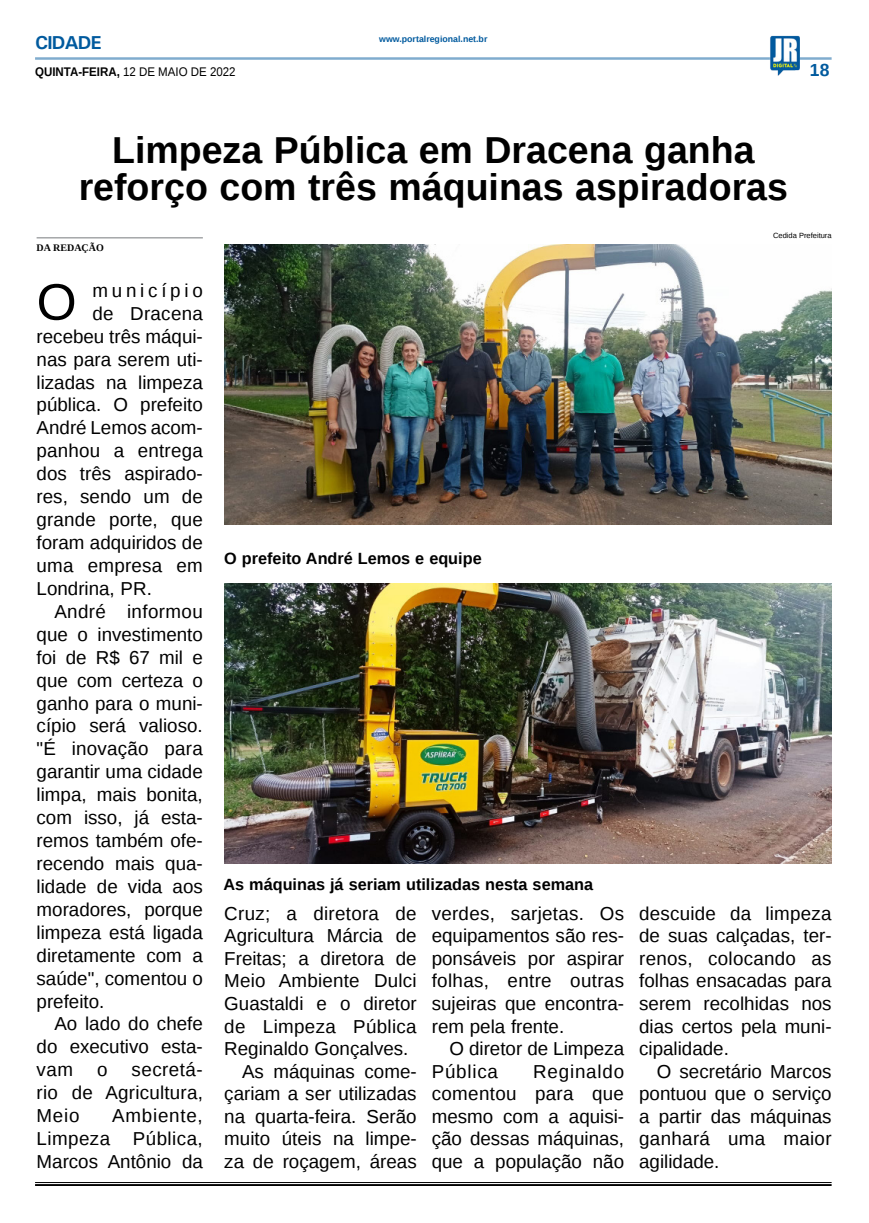
<style>
.page{position:relative;width:869px;height:1223px;background:#fff}
.page>*{position:absolute;margin:0;border:0;box-sizing:border-box;transform-origin:0 0}
.MATÉRIA{font:51.5px "Liberation Sans";color:#000}
.TÍTULO{font:700 37.5px "Liberation Sans";color:#000}
.MATÉRIA-2{font:18.75px/22.6px "Liberation Sans";color:#000;text-align:justify}
.MATÉRIA-3{font:18.75px "Liberation Sans";letter-spacing:.2em;color:#000}
.TITULO_PG{font:700 18.75px "Univers";letter-spacing:-.04em;color:#005a9e}
.TÍTULO-2{font:700 17.5px "Liberation Sans";color:#005a9e}
.LEGENDA{font:700 16.25px "Liberation Sans";color:#000}
.DATA_PG{font:12.5px "Liberation Sans";color:#000;scale:.92 1}
.CRÉDITO_NOME{font:700 10px "Liberation Serif";color:#000}
.DATA_PG-2{font:700 8.75px "Liberation Sans";color:#005a9e}
.CRÉDITO_FOTO{font:7.5px "Liberation Sans";color:#000}
.s1{font-weight:700}
</style>
<div class="page">
<hr style="left:35px;top:57px;width:796px;height:3px;background:#005a9e">
<img style="left:769px;top:36px;width:30px;height:40px">
<hr style="left:35px;top:1182px;width:796px;height:1px;background:#000">
<hr style="left:35px;top:1184px;width:796px;height:1px;background:#000">
<img style="left:224px;top:244px;width:607px;height:280px">
<img style="left:224px;top:583px;width:607px;height:280px">
<hr style="left:37px;top:237px;width:166px;height:1px;background:#939598">
<p class="TITULO_PG" style="left:35px;top:31px;width:68px">CIDADE</p>
<p class="DATA_PG" style="left:35px;top:65px;width:219px"><span class="s1">QUINTA-FEIRA,</span> 12 DE MAIO DE 2022</p>
<p class="DATA_PG-2" style="left:379px;top:33px;width:110px">www.portalregional.net.br</p>
<p class="TÍTULO-2" style="left:809px;top:58px;width:21px">18</p>
<p class="TÍTULO" style="left:112px;top:124px;width:643px">Limpeza Pública em Dracena ganha</p>
<p class="TÍTULO" style="left:79px;top:161px;width:710px">reforço com três máquinas aspiradoras</p>
<p class="CRÉDITO_NOME" style="left:37px;top:241px;width:69px">DA REDAÇÃO</p>
<p class="MATÉRIA" style="left:37px;top:273px;width:42px">O</p>
<p class="MATÉRIA-3" style="left:92px;top:280px;width:112px">município</p>
<p class="CRÉDITO_FOTO" style="left:772px;top:231px;width:60px">Cedida Prefeitura</p>
<p class="MATÉRIA-2" style="left:92px;top:303px;width:112px">de Dracena</p>
<p class="MATÉRIA-2" style="left:37px;top:326px;width:168px">recebeu três máqui-</p>
<p class="MATÉRIA-2" style="left:37px;top:348px;width:168px">nas para serem uti-</p>
<p class="MATÉRIA-2" style="left:37px;top:371px;width:168px">lizadas na limpeza</p>
<p class="MATÉRIA-2" style="left:37px;top:394px;width:168px">pública. O prefeito</p>
<p class="MATÉRIA-2" style="left:37px;top:417px;width:168px">André Lemos acom-</p>
<p class="MATÉRIA-2" style="left:37px;top:440px;width:167px">panhou a entrega</p>
<p class="MATÉRIA-2" style="left:37px;top:463px;width:168px">dos três aspirado-</p>
<p class="MATÉRIA-2" style="left:37px;top:486px;width:168px">res, sendo um de</p>
<p class="MATÉRIA-2" style="left:37px;top:509px;width:168px">grande porte, que</p>
<p class="MATÉRIA-2" style="left:37px;top:532px;width:168px">foram adquiridos de</p>
<p class="MATÉRIA-2" style="left:37px;top:555px;width:168px">uma empresa em</p>
<p class="MATÉRIA-2" style="left:37px;top:578px;width:117px">Londrina, PR.</p>
<p class="MATÉRIA-2" style="left:37px;top:600px;width:168px;text-indent:18px">André informou que o investimento foi de R$ 67 mil e que com certeza o ganho para o muni&shy;cípio será valioso. "É inovação para garantir uma cidade limpa, mais bonita, com isso, já esta&shy;remos também ofe&shy;recendo mais qua&shy;lidade de vida aos moradores, porque limpeza está ligada diretamente com a saúde", comentou o prefeito.</p>
<p class="MATÉRIA-2" style="left:37px;top:1013px;width:168px;text-indent:18px">Ao lado do chefe do executivo esta&shy;vam</p>
<p class="LEGENDA" style="left:224px;top:547px;width:259px">O prefeito André Lemos e equipe</p>
<p class="LEGENDA" style="left:223px;top:873px;width:371px">As máquinas já seriam utilizadas nesta semana</p>
<p class="MATÉRIA-2" style="left:224px;top:902px;width:194px">Cruz; a diretora de Agricultura Márcia de Freitas; a diretora de Meio Ambiente Dulci Guastaldi e o diretor de Limpeza Pública Reginaldo Gonçalves.</p>
<p class="MATÉRIA-2" style="left:224px;top:1060px;width:194px;text-indent:18px">As máquinas come&shy;çariam a ser utilizadas na quarta-feira. Serão muito úteis na limpe&shy;za de roçagem, áreas</p>
<p class="MATÉRIA-2" style="left:431px;top:902px;width:194px">verdes, sarjetas. Os equipamentos são res&shy;ponsáveis por aspirar folhas, entre outras sujeiras que encontra&shy;rem pela frente.</p>
<p class="MATÉRIA-2" style="left:431px;top:1038px;width:194px;text-indent:18px">O diretor de Limpeza<br>Pública</p>
<p class="MATÉRIA-2" style="left:639px;top:902px;width:194px">descuide da limpeza de suas calçadas, ter&shy;renos, colocando as folhas ensacadas para serem recolhidas nos dias certos pela muni&shy;cipalidade.</p>
<p class="MATÉRIA-2" style="left:639px;top:1060px;width:194px;text-indent:18px">O secretário Marcos pontuou que o serviço a partir das máquinas ganhará uma maior agilidade.</p>
<p class="MATÉRIA-2" style="left:37px;top:1059px;width:168px;text-indent:95px">secretá&shy;rio de Agricultura, Meio</p>
<p class="MATÉRIA-2" style="left:431px;top:1060px;width:194px;text-indent:101px">Reginaldo comentou para que mesmo com a aquisi&shy;ção dessas máquinas, que a população não</p>
<p class="MATÉRIA-2" style="left:97px;top:1059px;width:12px">o</p>
<p class="MATÉRIA-2" style="left:37px;top:1105px;width:168px;text-indent:76px">Ambiente, Limpeza Pública, Marcos Antônio da</p>
</div>
